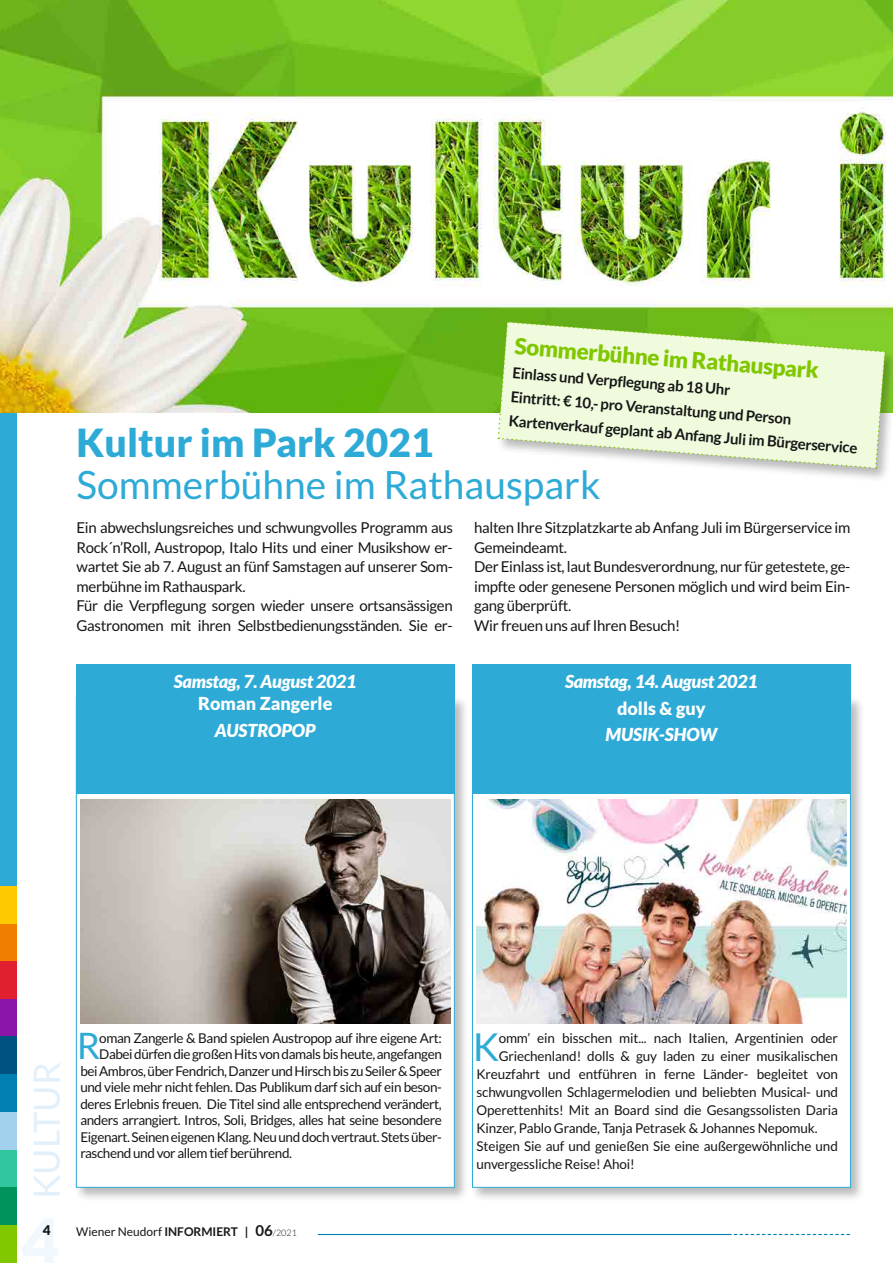
<style>
.page{position:relative;width:893px;height:1263px;background:#fff}
.page>*{position:absolute;margin:0;border:0;box-sizing:border-box;transform-origin:0 0}
.t1{font:39px "Lato";color:#2eaad7}
.t2{font:900 39px "Lato";color:#2eaad7}
.t3{font:38.55px "Lato";color:#2eaad7}
.t4{font:36.6px "Lato";color:#2eaad7}
.t5{font:36px "Lato";color:#e2f0fb}
.t6{font:900 22.5px "Lato";color:#80c700}
.t7{font:italic 900 18px "Lato";letter-spacing:-.02em;color:#fff}
.t8{font:900 18px "Lato";color:#fff}
.t9{font:italic 900 18px "Lato";color:#fff}
.t10{font:15px/19.5px "Lato";letter-spacing:-.02em;color:#151616}
.t11{font:700 15px/23.7px "Lato";color:#151616}
.t12{font:13.5px "Lato";letter-spacing:-.03em;color:#151616}
.t13{font:13.5px "Lato";letter-spacing:-.01em;color:#151616}
.t14{font:900 13.5px "Lato";color:#151616}
.t15{font:12px "Lato";color:#151616}
.s1{font-weight:700}
.s2{font-weight:700;font-size:15px}
.s3{font-weight:300;font-size:9px}
</style>
<div class="page">
<div style="left:0;top:0;width:17px;height:923px;background:#2eaad7"></div>
<div style="left:0;top:923px;width:17px;height:38px;background:#f27e00"></div>
<div style="left:0;top:961px;width:17px;height:38px;background:#e01f2f"></div>
<div style="left:0;top:999px;width:17px;height:37px;background:#8b14ab"></div>
<div style="left:0;top:1036px;width:17px;height:38px;background:#005281"></div>
<div style="left:0;top:1074px;width:17px;height:38px;background:#007fb2"></div>
<div style="left:0;top:1112px;width:17px;height:38px;background:#a1d1ec"></div>
<div style="left:0;top:1150px;width:17px;height:37px;background:#32c69e"></div>
<div style="left:0;top:1187px;width:17px;height:38px;background:#00945c"></div>
<div style="left:0;top:1225px;width:17px;height:38px;background:#80c700"></div>
<hr style="left:318px;top:1234px;width:414px;height:1px;background:#007fb2">
<svg style="left:734px;top:1234px;width:116px;height:1px"></svg>
<div style="left:0;top:886px;width:17px;height:37px;background:#fdc900"></div>
<div style="left:470px;top:694px;width:395px;height:507px;background:#151616;opacity:.3"></div>
<div style="left:472px;top:697px;width:379px;height:490px;background:#fff;border:1px solid #2eaad7"></div>
<div style="left:74px;top:694px;width:395px;height:507px;background:#151616;opacity:.3"></div>
<div style="left:76px;top:697px;width:379px;height:490px;background:#fff;border:1px solid #2eaad7"></div>
<div style="left:472px;top:664px;width:379px;height:129px;background:#2eaad7"></div>
<div style="left:76px;top:664px;width:379px;height:129px;background:#2eaad7"></div>
<img style="left:476px;top:800px;width:370px;height:223px">
<img style="left:80px;top:800px;width:370px;height:223px">
<img style="left:0;top:0;width:893px;height:413px">
<div style="left:496px;top:320px;width:397px;height:162px;background:#151616;opacity:.3"></div>
<svg style="left:497px;top:321px;width:389px;height:148px;background:#dff1c6"></svg>
<h3 class="t6" style="left:516px;top:332px;width:306px;rotate:5deg">Sommerbühne im Rathauspark</h3>
<p class="t11" style="left:514px;top:360px;width:351px;rotate:5deg">Einlass und Verpflegung ab 18 Uhr<br>Eintritt: € 10,- pro Veranstaltung und Person<br>Kartenverkauf geplant ab Anfang Juli im Bürgerservice</p>
<h1 class="t2" style="left:77px;top:420px;width:359px">Kultur im Park 2021</h1>
<h1 class="t1" style="left:77px;top:463px;width:525px">Sommerbühne im Rathauspark</h1>
<p class="t10" style="left:77px;top:518px;width:378px">Ein abwechslungsreiches und schwungvolles Programm aus Rock´n’Roll, Austropop, Italo Hits und einer Musikshow er&shy;wartet Sie ab 7. August an fünf Samstagen auf unserer Som&shy;merbühne im Rathauspark.<br>Für die Verpflegung sorgen wieder unsere ortsansässigen Gastronomen mit ihren Selbstbedienungsständen. Sie er-</p>
<p class="t10" style="left:474px;top:518px;width:378px">halten Ihre Sitzplatzkarte ab Anfang Juli im Bürgerservice im Gemeindeamt.<br>Der Einlass ist, laut Bundesverordnung, nur für getestete, ge&shy;impfte oder genesene Personen möglich und wird beim Ein&shy;gang überprüft.<br>Wir freuen uns auf Ihren Besuch!</p>
<p class="t7" style="left:174px;top:671px;width:184px">Samstag, 7. August 2021</p>
<p class="t8" style="left:198px;top:693px;width:136px">Roman Zangerle</p>
<p class="t9" style="left:215px;top:720px;width:102px">AUSTROPOP</p>
<p class="t7" style="left:565px;top:671px;width:194px">Samstag, 14. August 2021</p>
<p class="t8" style="left:617px;top:697px;width:90px">dolls &amp; guy</p>
<p class="t9" style="left:605px;top:724px;width:113px">MUSIK-SHOW</p>
<h3 class="t5" style="left:27px;top:1199px;width:138px;rotate:-90deg">KULTUR</h3>
<h3 class="t4" style="left:77px;top:1025px;width:25px">R</h3>
<p class="t12" style="left:99px;top:1030px;width:344px">oman Zangerle &amp; Band spielen Austropop auf ihre eigene Art:</p>
<p class="t12" style="left:99px;top:1047px;width:344px">Dabei dürfen die großen Hits von damals bis heute, angefangen</p>
<p class="t12" style="left:80px;top:1063px;width:363px">bei Ambros, über Fendrich, Danzer und Hirsch bis zu Seiler &amp; Speer</p>
<p class="t12" style="left:80px;top:1080px;width:363px">und viele mehr nicht fehlen. Das Publikum darf sich auf ein beson-</p>
<p class="t12" style="left:80px;top:1096px;width:363px">deres Erlebnis freuen. Die Titel sind alle entsprechend verändert,</p>
<p class="t12" style="left:80px;top:1113px;width:363px">anders arrangiert. Intros, Soli, Bridges, alles hat seine besondere</p>
<p class="t12" style="left:80px;top:1129px;width:363px">Eigenart. Seinen eigenen Klang. Neu und doch vertraut. Stets über-</p>
<p class="t12" style="left:80px;top:1146px;width:213px">raschend und vor allem tief berührend.</p>
<p class="t14" style="left:43px;top:1222px;width:9px">4</p>
<p class="t15" style="left:76px;top:1225px;width:222px">Wiener Neudorf <span class="s1">INFORMIERT |</span> <span class="s2">06</span><span class="s3">/2021</span></p>
<h2 class="t3" style="left:473px;top:1025px;width:28px">K</h2>
<p class="t13" style="left:499px;top:1030px;width:341px">omm’ ein bisschen mit... nach Italien, Argentinien oder</p>
<p class="t13" style="left:499px;top:1048px;width:341px">Griechenland! dolls &amp; guy laden zu einer musikalischen</p>
<p class="t13" style="left:476px;top:1066px;width:363px">Kreuzfahrt und entführen in ferne Länder- begleitet von</p>
<p class="t13" style="left:476px;top:1084px;width:363px">schwungvollen Schlagermelodien und beliebten Musical- und</p>
<p class="t13" style="left:476px;top:1102px;width:363px">Operettenhits! Mit an Board sind die Gesangssolisten Daria</p>
<p class="t13" style="left:476px;top:1120px;width:343px">Kinzer, Pablo Grande, Tanja Petrasek &amp; Johannes Nepomuk.</p>
<p class="t13" style="left:476px;top:1138px;width:363px">Steigen Sie auf und genießen Sie eine außergewöhnliche und</p>
<p class="t13" style="left:476px;top:1156px;width:160px">unvergessliche Reise! Ahoi!</p>
</div>
